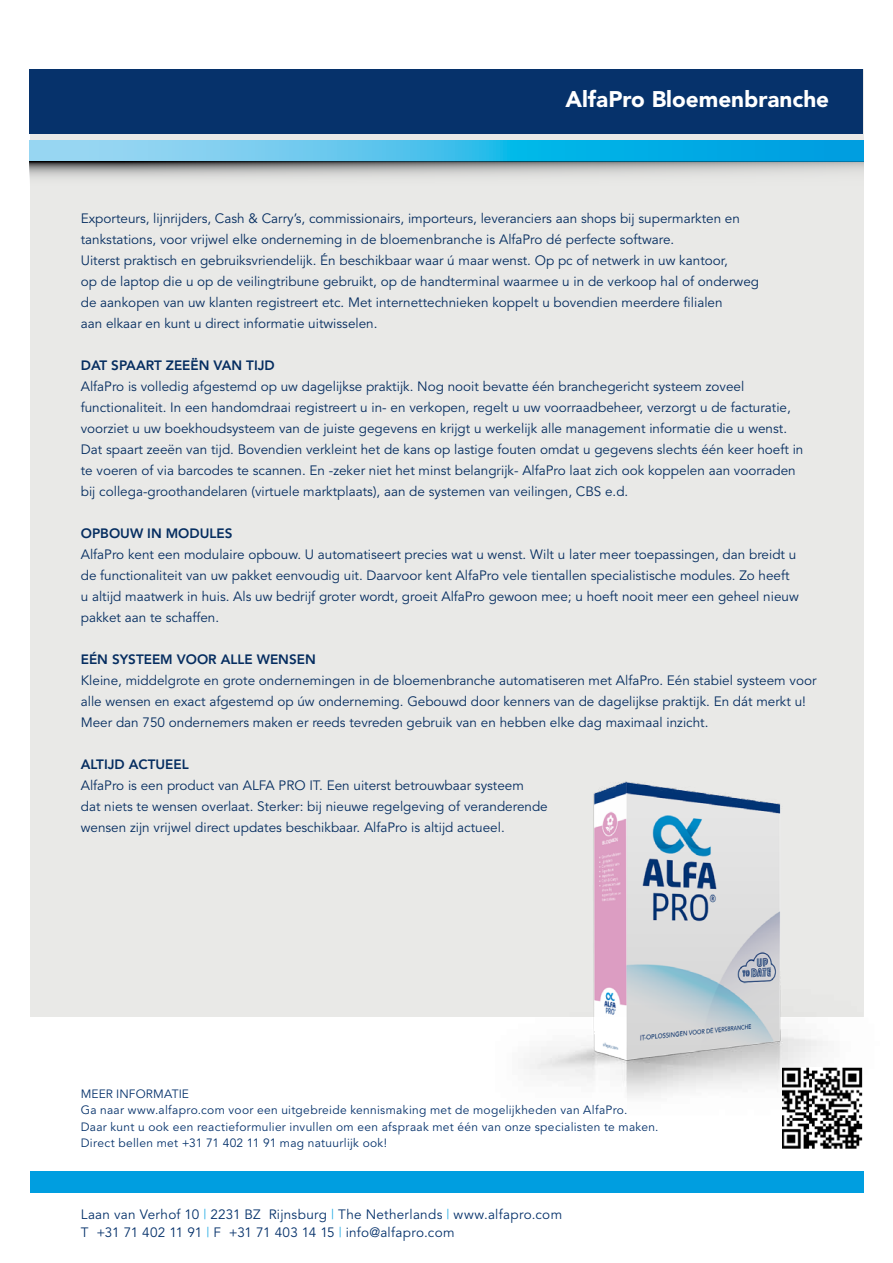
<style>
.page{position:relative;width:893px;height:1263px;background:#fff}
.page>*{position:absolute;margin:0;border:0;box-sizing:border-box;transform-origin:0 0}
.t1{font:900 22.5px "Avenir";color:#fff}
.t2{font:13.5px/21px "Avenir";color:#06326b}
.t3{font:13.5px/18.8px "Avenir";letter-spacing:.02em;color:#06326b}
.t4{font:800 13.5px "Avenir";color:#06326b}
.t5{font:12px/16.5px "Avenir";letter-spacing:.025em;color:#06326b}
.s1{font-weight:300;color:#009ee0}
</style>
<div class="page">
<div style="left:30px;top:68px;width:833px;height:948px;background:#e9e9e7"></div>
<div style="left:30px;top:1171px;width:833px;height:21px;background:#009ee0"></div>
<div style="left:30px;top:66px;width:833px;height:68px;background:#06326b"></div>
<svg style="left:30px;top:140px;width:833px;height:22px;background:#3db7e3"></svg>
<div style="left:24px;top:0;width:869px;height:69px;background:#fff"></div>
<svg style="left:30px;top:162px;width:833px;height:16px"></svg>
<img style="left:483px;top:747px;width:381px;height:351px">
<img style="left:782px;top:1067px;width:81px;height:81px">
<h1 class="t1" style="left:565px;top:86px;width:265px">AlfaPro Bloemenbranche</h1>
<p class="t2" style="left:81px;top:208px;width:680px">Exporteurs, lijnrijders, Cash &amp; Carry’s, commissionairs, importeurs, leveranciers aan shops bij supermarkten en tankstations, voor vrijwel elke onderneming in de bloemenbranche is AlfaPro dé perfecte software.<br>Uiterst praktisch en gebruiksvriendelijk. Én beschikbaar waar ú maar wenst. Op pc of netwerk in uw kantoor,<br>op de laptop die u op de veilingtribune gebruikt, op de handterminal waarmee u in de verkoop hal of onderweg de aankopen van uw klanten registreert etc. Met internettechnieken koppelt u bovendien meerdere filialen<br>aan elkaar en kunt u direct informatie uitwisselen.</p>
<p class="t4" style="left:81px;top:357px;width:195px">DAT SPAART ZEEËN VAN TIJD</p>
<p class="t2" style="left:81px;top:376px;width:724px">AlfaPro is volledig afgestemd op uw dagelijkse praktijk. Nog nooit bevatte één branchegericht systeem zoveel functionaliteit. In een handomdraai registreert u in- en verkopen, regelt u uw voorraadbeheer, verzorgt u de facturatie, voorziet u uw boekhoudsysteem van de juiste gegevens en krijgt u werkelijk alle management informatie die u wenst.<br>Dat spaart zeeën van tijd. Bovendien verkleint het de kans op lastige fouten omdat u gegevens slechts één keer hoeft in te voeren of via barcodes te scannen. En -zeker niet het minst belangrijk- AlfaPro laat zich ook koppelen aan voorraden bij collega-groothandelaren (virtuele marktplaats), aan de systemen van veilingen, CBS e.d.</p>
<p class="t4" style="left:81px;top:525px;width:153px">OPBOUW IN MODULES</p>
<p class="t2" style="left:81px;top:544px;width:719px">AlfaPro kent een modulaire opbouw. U automatiseert precies wat u wenst. Wilt u later meer toepassingen, dan breidt u de functionaliteit van uw pakket eenvoudig uit. Daarvoor kent AlfaPro vele tientallen specialistische modules. Zo heeft u altijd maatwerk in huis. Als uw bedrijf groter wordt, groeit AlfaPro gewoon mee; u hoeft nooit meer een geheel nieuw pakket aan te schaffen.</p>
<p class="t4" style="left:81px;top:651px;width:236px">EÉN SYSTEEM VOOR ALLE WENSEN</p>
<p class="t2" style="left:81px;top:670px;width:737px">Kleine, middelgrote en grote ondernemingen in de bloemenbranche automatiseren met AlfaPro. Eén stabiel systeem voor alle wensen en exact afgestemd op úw onderneming. Gebouwd door kenners van de dagelijkse praktijk. En dát merkt u!<br>Meer dan 750 ondernemers maken er reeds tevreden gebruik van en hebben elke dag maximaal inzicht.</p>
<p class="t4" style="left:81px;top:756px;width:110px">ALTIJD ACTUEEL</p>
<p class="t2" style="left:81px;top:775px;width:468px">AlfaPro is een product van ALFA PRO IT. Een uiterst betrouwbaar systeem<br>dat niets te wensen overlaat. Sterker: bij nieuwe regelgeving of veranderende wensen zijn vrijwel direct updates beschikbaar. AlfaPro is altijd actueel.</p>
<p class="t5" style="left:81px;top:1086px;width:579px">MEER INFORMATIE<br>Ga naar www.alfapro.com voor een uitgebreide kennismaking met de mogelijkheden van AlfaPro.<br>Daar kunt u ook een reactieformulier invullen om een afspraak met één van onze specialisten te maken.<br>Direct bellen met +31 71 402 11 91 mag natuurlijk ook!</p>
<p class="t3" style="left:81px;top:1205px;width:483px">Laan van Verhof 10 <span class="s1">|</span> 2231 BZ Rijnsburg <span class="s1">|</span> The Netherlands <span class="s1">|</span> www.alfapro.com<br>T +31 71 402 11 91 <span class="s1">|</span> F +31 71 403 14 15 <span class="s1">|</span> info@alfapro.com</p>
</div>
